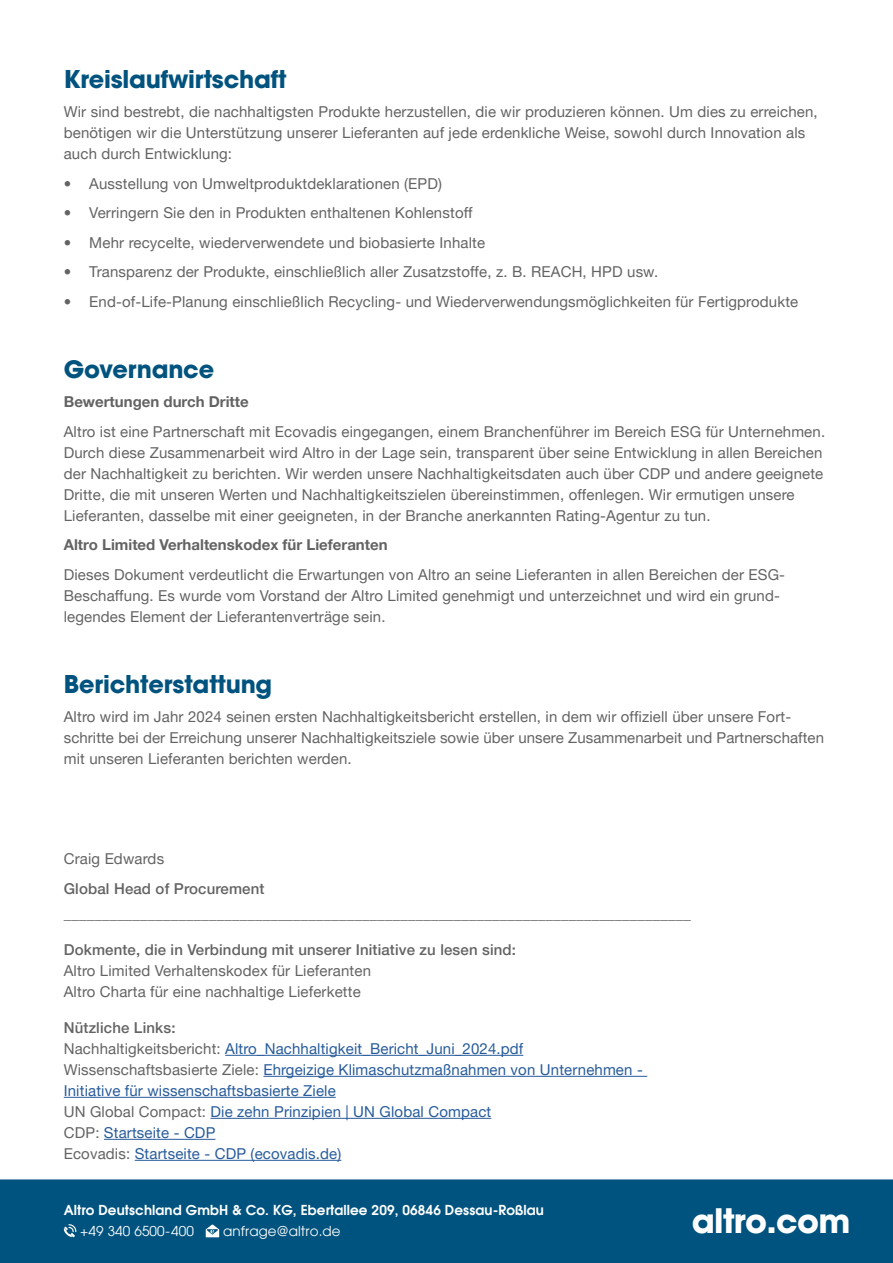
<style>
.page{position:relative;width:893px;height:1263px;background:#fff}
.page>*{position:absolute;margin:0;border:0;box-sizing:border-box;transform-origin:0 0}
.t1{font:700 33px "Avant Garde";letter-spacing:-.02em;color:#fff}
.t2{font:700 24px "Avant Garde";letter-spacing:-.01em;color:#00537e}
.t3{font:15px/21px "Helvetica Neue LT Pro";letter-spacing:.01em;color:#646363}
.t4{font:15px/21px "Helvetica Neue LT Pro";letter-spacing:.01em;color:#275b9b}
.t5{font:500 15px "Helvetica Neue LT Pro";letter-spacing:.01em;color:#646363}
.t6{font:700 15px "Helvetica Neue LT Pro";color:#646363}
.t7{font:600 13.5px "Avant Garde";letter-spacing:.01em;color:#fff}
.t8{font:13.5px "Avant Garde";letter-spacing:.01em;color:#fff}
.s1{font-weight:500;color:#646363}
.s2{color:#646363}
</style>
<div class="page">
<hr style="left:225px;top:1055px;width:298px;height:1px;background:#275b9b">
<hr style="left:263px;top:1076px;width:384px;height:1px;background:#275b9b">
<hr style="left:64px;top:1097px;width:272px;height:1px;background:#275b9b">
<hr style="left:211px;top:1118px;width:280px;height:1px;background:#275b9b">
<hr style="left:104px;top:1139px;width:111px;height:1px;background:#275b9b">
<hr style="left:135px;top:1160px;width:206px;height:1px;background:#275b9b">
<div style="left:0;top:1178px;width:893px;height:85px;background:#00537e"></div>
<hr style="left:0;top:1176px;width:893px;height:3px;background:#fff">
<svg style="left:63px;top:1224px;width:13px;height:14px"></svg>
<svg style="left:206px;top:1224px;width:13px;height:13px"></svg>
<h2 class="t2" style="left:64px;top:63px;width:224px">Kreislaufwirtschaft</h2>
<p class="t3" style="left:64px;top:101px;width:755px">Wir sind bestrebt, die nachhaltigsten Produkte herzustellen, die wir produzieren können. Um dies zu erreichen, benötigen wir die Unterstützung unserer Lieferanten auf jede erdenkliche Weise, sowohl durch Innovation als auch durch Entwicklung:</p>
<p class="t3" style="left:64px;top:173px;width:380px">• Ausstellung von Umweltproduktdeklarationen (EPD)</p>
<p class="t3" style="left:64px;top:202px;width:410px">• Verringern Sie den in Produkten enthaltenen Kohlenstoff</p>
<p class="t3" style="left:64px;top:232px;width:423px">• Mehr recycelte, wiederverwendete und biobasierte Inhalte</p>
<p class="t3" style="left:64px;top:261px;width:596px">• Transparenz der Produkte, einschließlich aller Zusatzstoffe, z. B. REACH, HPD usw.</p>
<p class="t3" style="left:64px;top:291px;width:736px">• End-of-Life-Planung einschließlich Recycling- und Wiederverwendungsmöglichkeiten für Fertigprodukte</p>
<h2 class="t2" style="left:64px;top:353px;width:152px">Governance</h2>
<p class="t6" style="left:64px;top:393px;width:187px">Bewertungen durch Dritte</p>
<p class="t3" style="left:64px;top:421px;width:763px">Altro ist eine Partnerschaft mit Ecovadis eingegangen, einem Branchenführer im Bereich ESG für Unternehmen.<br>Durch diese Zusammenarbeit wird Altro in der Lage sein, transparent über seine Entwicklung in allen Bereichen der Nachhaltigkeit zu berichten. Wir werden unsere Nachhaltigkeitsdaten auch über CDP und andere geeignete Dritte, die mit unseren Werten und Nachhaltigkeitszielen übereinstimmen, offenlegen. Wir ermutigen unsere Lieferanten, dasselbe mit einer geeigneten, in der Branche anerkannten Rating-Agentur zu tun.</p>
<p class="t6" style="left:64px;top:536px;width:325px">Altro Limited Verhaltenskodex für Lieferanten</p>
<p class="t3" style="left:64px;top:564px;width:723px">Dieses Dokument verdeutlicht die Erwartungen von Altro an seine Lieferanten in allen Bereichen der ESG-<br>Beschaffung. Es wurde vom Vorstand der Altro Limited genehmigt und unterzeichnet und wird ein grund&shy;legendes Element der Lieferantenverträge sein.</p>
<h2 class="t2" style="left:64px;top:668px;width:210px">Berichterstattung</h2>
<p class="t3" style="left:64px;top:706px;width:762px">Altro wird im Jahr 2024 seinen ersten Nachhaltigkeitsbericht erstellen, in dem wir offiziell über unsere Fort&shy;schritte bei der Erreichung unserer Nachhaltigkeitsziele sowie über unsere Zusammenarbeit und Partnerschaften mit unseren Lieferanten berichten werden.</p>
<p class="t3" style="left:64px;top:848px;width:102px">Craig Edwards</p>
<p class="t5" style="left:64px;top:879px;width:202px">Global Head of Procurement</p>
<p class="t3" style="left:64px;top:903px;width:629px">__________________________________________________________________________________</p>
<p class="t5" style="left:64px;top:941px;width:454px">Dokmente, die in Verbindung mit unserer Initiative zu lesen sind:</p>
<p class="t3" style="left:64px;top:960px;width:309px">Altro Limited Verhaltenskodex für Lieferanten<br>Altro Charta für eine nachhaltige Lieferkette</p>
<p class="t4" style="left:64px;top:1017px;width:581px"><span class="s1">Nützliche Links:<br></span><span class="s2">Nachhaltigkeitsbericht:</span> Altro_Nachhaltigkeit_Bericht_Juni_2024.pdf <span class="s2">Wissenschaftsbasierte Ziele:</span> Ehrgeizige Klimaschutzmaßnahmen von Unternehmen - Initiative für wissenschaftsbasierte Ziele<br><span class="s2">UN Global Compact:</span> Die zehn Prinzipien | UN Global Compact<br><span class="s2">CDP:</span> Startseite - CDP<br><span class="s2">Ecovadis:</span> Startseite - CDP (ecovadis.de)</p>
<p class="t7" style="left:64px;top:1201px;width:482px">Altro Deutschland GmbH &amp; Co. KG, Ebertallee 209, 06846 Dessau-Roßlau</p>
<p class="t8" style="left:80px;top:1223px;width:115px">+49 340 6500-400</p>
<p class="t8" style="left:223px;top:1223px;width:119px">anfrage@altro.de</p>
<h1 class="t1" style="left:692px;top:1199px;width:160px">altro.com</h1>
</div>
